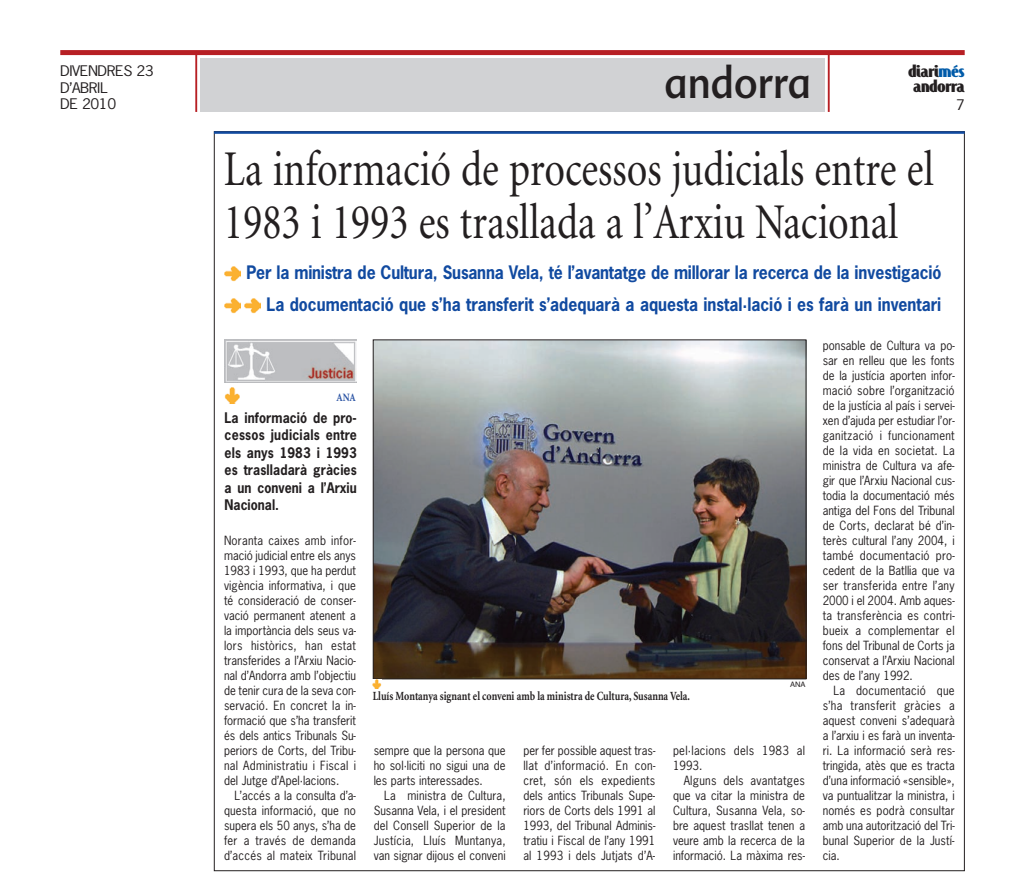
<style>
.page{position:relative;width:1025px;height:880px;background:#fff}
.page>*{position:absolute;margin:0;border:0;box-sizing:border-box;transform-origin:0 0}
.t1{font:50px/52.5px "Minion";color:#231f20;scale:.8 1}
.t2{font:43.75px "Advert";color:#231f20;scale:.9 1}
.t3{font:700 18.75px "Jandoni";letter-spacing:-.02em;color:#231f20;scale:1.12 1}
.t4{font:700 17.5px/31.9px "News Gothic";color:#114aa0;text-align:right;scale:.9 1}
.t5{font:700 13.75px/17.5px "News Gothic";letter-spacing:.005em;color:#231f20;text-align:justify;scale:.9 1}
.t6{font:13.75px/16.5px "News Gothic";letter-spacing:-.03em;color:#231f20;scale:1.12 1}
.t7{font:700 12.5px "Minion";color:#231f20;scale:.8 1}
.t8{font:11.88px/15px "News Gothic";color:#231f20;text-align:justify;scale:.95 1}
.t9{font:11.88px/15px "News Gothic";letter-spacing:.025em;color:#231f20;scale:.95 1}
.t10{font:700 11.25px "Minion";color:#2b54a4;scale:.85 1}
.t11{font:7.5px "Helvetica";color:#231f20}
.s1{color:#015ba9}
</style>
<div class="page">
<hr style="left:827px;top:53px;width:2px;height:59px;background:#b71f24">
<div style="left:60px;top:50px;width:904px;height:5px;background:#b71f24"></div>
<hr style="left:195px;top:53px;width:2px;height:59px;background:#b71f24">
<div style="left:201px;top:58px;width:623px;height:54px;background:#d1d2d4"></div>
<hr style="left:214px;top:131px;width:750px;height:3px;background:#114aa0">
<img style="left:224px;top:340px;width:132px;height:42px">
<img style="left:224px;top:266px;width:16px;height:15px">
<img style="left:224px;top:388px;width:16px;height:16px">
<img style="left:224px;top:298px;width:16px;height:15px">
<img style="left:244px;top:298px;width:16px;height:15px">
<img style="left:375px;top:342px;width:429px;height:335px">
<div style="left:373px;top:340px;width:433px;height:339px;border:1px solid #231f20"></div>
<svg style="left:373px;top:680px;width:9px;height:9px"></svg>
<p class="t6" style="left:60px;top:63px;width:85px">DIVENDRES 23<br>D’ABRIL<br>DE 2010</p>
<h2 class="t2" style="left:664px;top:58px;width:164px">andorra</h2>
<h3 class="t3" style="left:907px;top:59px;width:52px">diari<span class="s1">més</span></h3>
<h3 class="t3" style="left:912px;top:74px;width:47px">andorra</h3>
<p class="t6" style="left:955px;top:97px;width:9px">7</p>
<h1 class="t1" style="left:224px;top:147px;width:888px">La informació de processos judicials entre el<br>1983 i 1993 es trasllada a l’Arxiu Nacional</h1>
<h3 class="t4" style="left:246px;top:257px;width:773px">Per la ministra de Cultura, Susanna Vela, té l’avantatge de millorar la recerca de la investigació<br>La documentació que s’ha transferit s’adequarà a aquesta instal·lació i es farà un inventari</h3>
<p class="t10" style="left:336px;top:393px;width:24px">ANA</p>
<p class="t5" style="left:224px;top:409px;width:148px">La informació de pro&shy;cessos judicials entre els anys 1983 i 1993 es traslladarà gràcies a un conveni a l’Arxiu Nacional.</p>
<p class="t8" style="left:224px;top:533px;width:140px">Noranta caixes amb infor&shy;mació judicial entre els anys 1983 i 1993, que ha perdut vigència informativa, i que té consideració de conser&shy;vació permanent atenent a la importància dels seus va&shy;lors històrics, han estat transferides a l’Arxiu Nacio&shy;nal d’Andorra amb l’objectiu de tenir cura de la seva con&shy;servació. En concret la in&shy;formació que s’ha transferit és dels antics Tribunals Su&shy;periors de Corts, del Tribu&shy;nal Administratiu i Fiscal i del Jutge d’Apel·lacions.</p>
<p class="t8" style="left:224px;top:788px;width:140px;text-indent:11px">L’accés a la consulta d’a&shy;questa informació, que no supera els 50 anys, s’ha de fer a través de demanda d’accés al mateix Tribunal</p>
<p class="t7" style="left:373px;top:692px;width:398px">Lluís Montanya signant el conveni amb la ministra de Cultura, Susanna Vela.</p>
<p class="t11" style="left:789px;top:681px;width:17px">ANA</p>
<p class="t8" style="left:373px;top:743px;width:140px">sempre que la persona que ho sol·liciti no sigui una de les parts interessades.</p>
<p class="t8" style="left:373px;top:788px;width:140px;text-indent:11px">La ministra de Cultura, Susanna Vela, i el president del Consell Superior de la Justícia, Lluís Muntanya, van signar dijous el conveni</p>
<p class="t8" style="left:523px;top:743px;width:140px">per fer possible aquest tras&shy;llat d’informació. En con&shy;cret, són els expedients dels antics Tribunals Supe&shy;riors de Corts dels 1991 al 1993, del Tribunal Adminis&shy;tratiu i Fiscal de l’any 1991 al 1993 i dels Jutjats d’A-</p>
<p class="t9" style="left:672px;top:743px;width:140px">pel·lacions dels 1983 al<br>1993.</p>
<p class="t8" style="left:672px;top:773px;width:140px;text-indent:11px">Alguns dels avantatges que va citar la ministra de Cultura, Susanna Vela, so&shy;bre aquest trasllat tenen a veure amb la recerca de la informació. La màxima res-</p>
<p class="t8" style="left:822px;top:338px;width:140px">ponsable de Cultura va po&shy;sar en relleu que les fonts de la justícia aporten infor&shy;mació sobre l’organització de la justícia al país i servei&shy;xen d’ajuda per estudiar l’or&shy;ganització i funcionament de la vida en societat. La ministra de Cultura va afe&shy;gir que l’Arxiu Nacional cus&shy;todia la documentació més antiga del Fons del Tribunal de Corts, declarat bé d’in&shy;terès cultural l’any 2004, i també documentació pro&shy;cedent de la Batllia que va ser transferida entre l’any 2000 i el 2004. Amb aques&shy;ta transferència es contri&shy;bueix a complementar el fons del Tribunal de Corts ja conservat a l’Arxiu Nacional des de l’any 1992.</p>
<p class="t8" style="left:822px;top:683px;width:140px;text-indent:11px">La documentació que s’ha transferit gràcies a aquest conveni s’adequarà a l’arxiu i es farà un inventa&shy;ri. La informació serà res&shy;tringida, atès que es tracta d’una informació «sensible», va puntualitzar la ministra, i només es podrà consultar amb una autorització del Tri&shy;bunal Superior de la Justí&shy;cia.</p>
</div>
